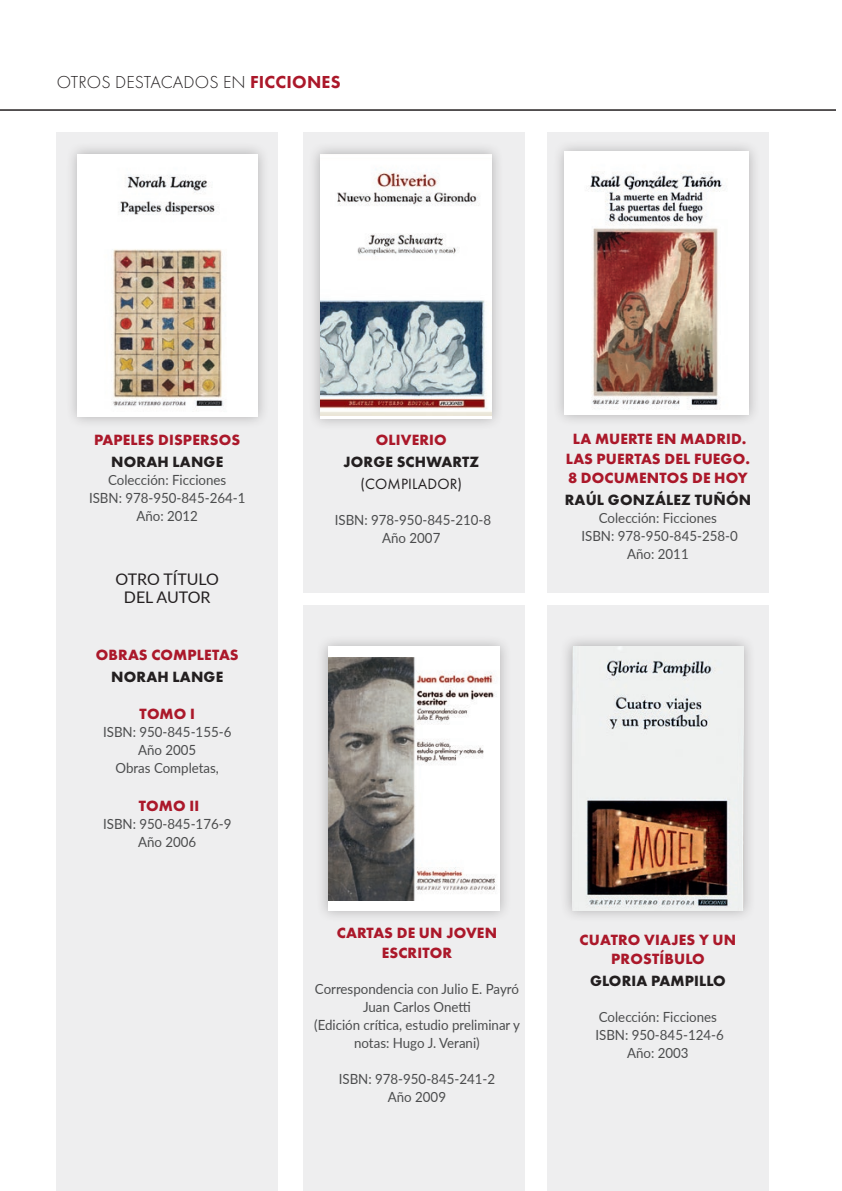
<style>
.page{position:relative;width:842px;height:1191px;background:#fff}
.page>*{position:absolute;margin:0;border:0;box-sizing:border-box;transform-origin:0 0}
.t1{font:300 18px "Futura PT";letter-spacing:.01em;color:#231f20}
.t2{font:16px/18px "Lato";color:#231f20;text-align:center}
.t3{font:700 15.4px/19.6px "Futura PT";letter-spacing:.01em;color:#ab182a;text-align:center}
.t4{font:700 15.4px "Futura PT";letter-spacing:.01em;color:#231f20}
.t5{font:15.4px "Futura PT";letter-spacing:.01em;color:#231f20}
.t6{font:14px/18px "Lato";color:#4b4c4d;text-align:center;scale:.95 1}
.s1{font-weight:800;color:#ab182a}
</style>
<div class="page">
<div style="left:57px;top:132px;width:221px;height:1059px;background:#eeeeef"></div>
<div style="left:303px;top:132px;width:221px;height:1059px;background:#eeeeef"></div>
<div style="left:547px;top:132px;width:221px;height:1059px;background:#eeeeef"></div>
<div style="left:316px;top:635px;width:196px;height:288px;background:#231f20;opacity:.3"></div>
<div style="left:328px;top:647px;width:172px;height:264px;background:#fff"></div>
<img style="left:328px;top:657px;width:169px;height:243px">
<div style="left:308px;top:142px;width:196px;height:288px;background:#231f20;opacity:.3"></div>
<img style="left:320px;top:154px;width:172px;height:262px">
<hr style="left:0;top:110px;width:842px;height:1px;background:#231f20">
<div style="left:836px;top:0;width:6px;height:1191px;background:#fff"></div>
<div style="left:65px;top:142px;width:204px;height:287px;background:#231f20;opacity:.3"></div>
<img style="left:77px;top:154px;width:180px;height:262px">
<div style="left:560px;top:634px;width:196px;height:288px;background:#231f20;opacity:.3"></div>
<img style="left:572px;top:646px;width:172px;height:264px">
<div style="left:553px;top:140px;width:208px;height:286px;background:#231f20;opacity:.3"></div>
<img style="left:565px;top:152px;width:183px;height:262px">
<div style="left:539px;top:593px;width:249px;height:12px;background:#fff"></div>
<div style="left:289px;top:593px;width:250px;height:12px;background:#fff"></div>
<p class="t1" style="left:57px;top:72px;width:285px">OTROS DESTACADOS EN <span class="s1">FICCIONES</span></p>
<p class="t3" style="left:94px;top:430px;width:148px">PAPELES DISPERSOS</p>
<p class="t4" style="left:111px;top:452px;width:113px">NORAH LANGE</p>
<p class="t6" style="left:89px;top:470px;width:166px">Colección: Ficciones<br>ISBN: 978-950-845-264-1<br>Año: 2012</p>
<p class="t2" style="left:115px;top:569px;width:105px">OTRO TÍTULO<br>DEL AUTOR</p>
<p class="t3" style="left:96px;top:644px;width:144px">OBRAS COMPLETAS</p>
<p class="t4" style="left:111px;top:666px;width:113px">NORAH LANGE</p>
<p class="t3" style="left:140px;top:704px;width:57px">TOMO I</p>
<p class="t6" style="left:103px;top:722px;width:137px">ISBN: 950-845-155-6<br>Año 2005<br>Obras Completas,</p>
<p class="t3" style="left:139px;top:795px;width:62px">TOMO II</p>
<p class="t6" style="left:103px;top:814px;width:137px">ISBN: 950-845-176-9<br>Año 2006</p>
<p class="t3" style="left:376px;top:430px;width:73px">OLIVERIO</p>
<p class="t4" style="left:343px;top:452px;width:137px">JORGE SCHWARTZ</p>
<p class="t5" style="left:360px;top:475px;width:103px">(COMPILADOR)</p>
<p class="t6" style="left:335px;top:510px;width:166px">ISBN: 978-950-845-210-8<br>Año 2007</p>
<p class="t3" style="left:566px;top:429px;width:186px">LA MUERTE EN MADRID.<br>LAS PUERTAS DEL FUEGO.<br>8 DOCUMENTOS DE HOY</p>
<p class="t4" style="left:565px;top:490px;width:188px">RAÚL GONZÁLEZ TUÑÓN</p>
<p class="t6" style="left:581px;top:509px;width:166px">Colección: Ficciones<br>ISBN: 978-950-845-258-0<br>Año: 2011</p>
<p class="t3" style="left:337px;top:922px;width:162px">CARTAS DE UN JOVEN<br>ESCRITOR</p>
<p class="t6" style="left:314px;top:979px;width:218px">Correspondencia con Julio E. Payró<br>Juan Carlos Onetti<br>(Edición crítica, estudio preliminar y notas: Hugo J. Verani)</p>
<p class="t6" style="left:339px;top:1069px;width:166px">ISBN: 978-950-845-241-2<br>Año 2009</p>
<p class="t3" style="left:580px;top:929px;width:158px">CUATRO VIAJES Y UN<br>PROSTÍBULO</p>
<p class="t4" style="left:590px;top:971px;width:137px">GLORIA PAMPILLO</p>
<p class="t6" style="left:595px;top:1007px;width:137px">Colección: Ficciones<br>ISBN: 950-845-124-6<br>Año: 2003</p>
</div>
